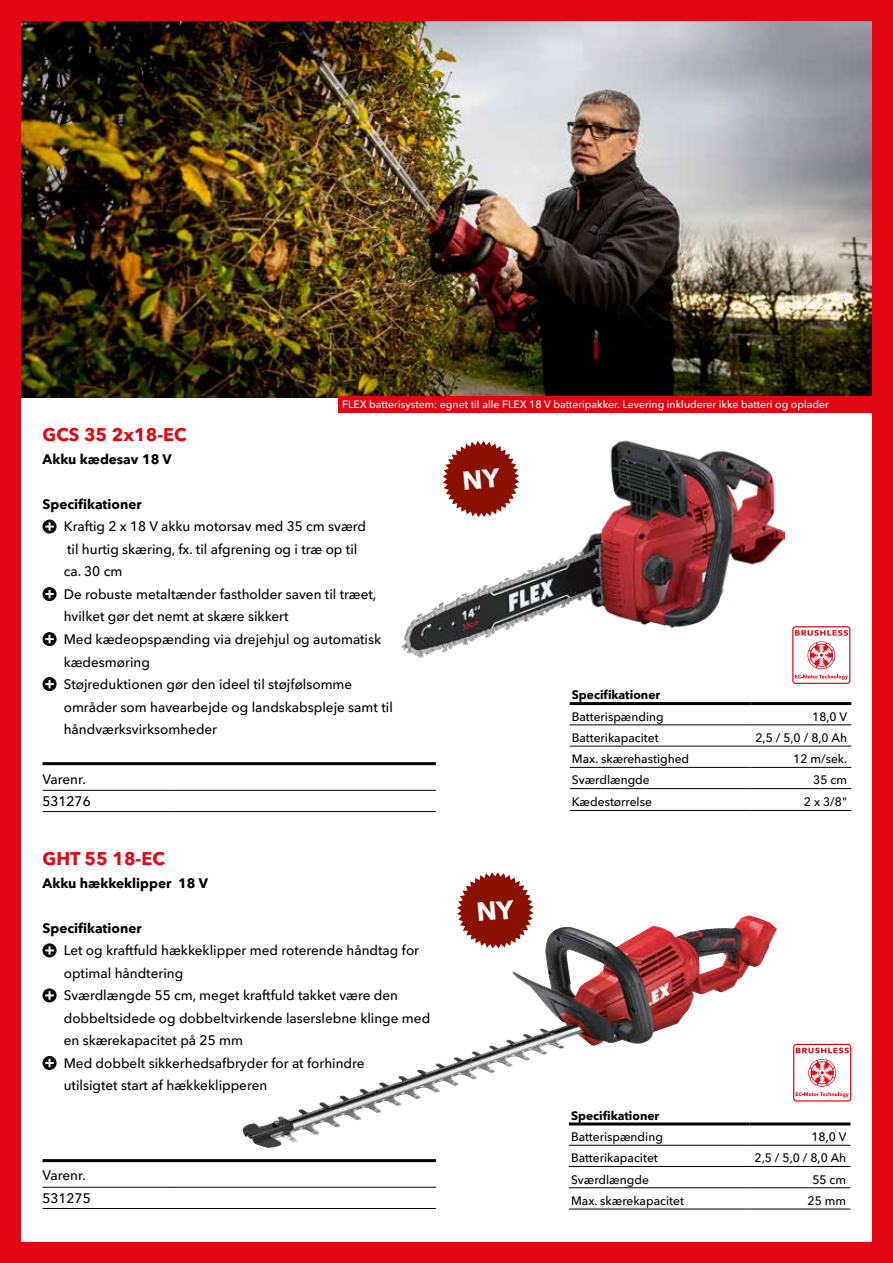
<style>
.page{position:relative;width:893px;height:1263px;background:#e30613}
.page>*{position:absolute;margin:0;border:0;box-sizing:border-box;transform-origin:0 0}
.t1{font:700 18px "Avenir Next W1 G";color:#e30613}
.t2{font:500 13.5px/22.5px "Avenir Next W1 G";color:#000}
.t3{font:700 13.5px "Avenir Next W1 G";color:#000}
.t4{font:500 12px "Avenir Next W1 G";color:#000}
.t5{font:700 12px "Avenir Next W1 G";color:#000}
.t6{font:500 10.5px "Avenir Next W1 G";color:#fff}
</style>
<div class="page">
<div style="left:21px;top:21px;width:851px;height:1221px;background:#fff"></div>
<hr style="left:43px;top:762px;width:393px;height:3px;background:#000">
<hr style="left:43px;top:790px;width:127px;height:1px;background:#000">
<hr style="left:170px;top:790px;width:266px;height:1px;background:#000">
<hr style="left:43px;top:811px;width:127px;height:1px;background:#000">
<hr style="left:170px;top:811px;width:266px;height:1px;background:#000">
<svg style="left:43px;top:520px;width:14px;height:14px"></svg>
<svg style="left:43px;top:587px;width:14px;height:14px"></svg>
<svg style="left:43px;top:632px;width:14px;height:14px"></svg>
<svg style="left:43px;top:677px;width:14px;height:14px"></svg>
<hr style="left:43px;top:1159px;width:393px;height:3px;background:#000">
<hr style="left:43px;top:1187px;width:127px;height:1px;background:#000">
<hr style="left:170px;top:1187px;width:266px;height:1px;background:#000">
<hr style="left:43px;top:1208px;width:127px;height:1px;background:#000">
<hr style="left:170px;top:1208px;width:266px;height:1px;background:#000">
<svg style="left:43px;top:943px;width:14px;height:14px"></svg>
<svg style="left:43px;top:988px;width:14px;height:14px"></svg>
<svg style="left:43px;top:1056px;width:14px;height:14px"></svg>
<svg style="left:792px;top:626px;width:58px;height:58px"></svg>
<svg style="left:793px;top:1044px;width:58px;height:57px"></svg>
<img style="left:21px;top:21px;width:851px;height:376px">
<img style="left:402px;top:440px;width:382px;height:218px">
<img style="left:417px;top:915px;width:332px;height:157px">
<div style="left:338px;top:396px;width:534px;height:16px;background:#e30613"></div>
<hr style="left:569px;top:1122px;width:180px;height:3px;background:#000">
<hr style="left:749px;top:1122px;width:101px;height:3px;background:#000">
<hr style="left:569px;top:1145px;width:180px;height:1px;background:#000">
<hr style="left:749px;top:1145px;width:101px;height:1px;background:#000">
<hr style="left:569px;top:1166px;width:180px;height:1px;background:#000">
<hr style="left:749px;top:1166px;width:101px;height:1px;background:#000">
<hr style="left:569px;top:1187px;width:180px;height:1px;background:#000">
<hr style="left:749px;top:1187px;width:101px;height:1px;background:#000">
<hr style="left:569px;top:1209px;width:180px;height:1px;background:#000">
<hr style="left:749px;top:1209px;width:101px;height:1px;background:#000">
<hr style="left:570px;top:810px;width:180px;height:1px;background:#000">
<hr style="left:750px;top:810px;width:101px;height:1px;background:#000">
<hr style="left:570px;top:702px;width:180px;height:3px;background:#000">
<hr style="left:750px;top:702px;width:101px;height:3px;background:#000">
<hr style="left:570px;top:724px;width:180px;height:1px;background:#000">
<hr style="left:750px;top:724px;width:101px;height:1px;background:#000">
<hr style="left:570px;top:746px;width:180px;height:1px;background:#000">
<hr style="left:750px;top:746px;width:101px;height:1px;background:#000">
<hr style="left:570px;top:767px;width:180px;height:1px;background:#000">
<hr style="left:750px;top:767px;width:101px;height:1px;background:#000">
<hr style="left:570px;top:788px;width:180px;height:1px;background:#000">
<hr style="left:750px;top:788px;width:101px;height:1px;background:#000">
<svg style="left:443px;top:441px;width:76px;height:76px"></svg>
<svg style="left:457px;top:872px;width:76px;height:77px"></svg>
<p class="t6" style="left:342px;top:396px;width:488px">FLEX batterisystem: egnet til alle FLEX 18 V batteripakker. Levering inkluderer ikke batteri og oplader</p>
<h1 class="t1" style="left:43px;top:420px;width:146px">GCS 35 2x18-EC</h1>
<p class="t3" style="left:43px;top:448px;width:131px">Akku kædesav 18 V</p>
<p class="t3" style="left:43px;top:493px;width:101px">Specifikationer</p>
<p class="t2" style="left:64px;top:514px;width:331px">Kraftig 2 x 18 V akku motorsav med 35 cm sværd<br>til hurtig skæring, fx. til afgrening og i træ op til<br>ca. 30 cm<br>De robuste metaltænder fastholder saven til træet, hvilket gør det nemt at skære sikkert<br>Med kædeopspænding via drejehjul og automatisk kædesmøring<br>Støjreduktionen gør den ideel til støjfølsomme områder som havearbejde og landskabspleje samt til håndværksvirksomheder</p>
<p class="t2" style="left:43px;top:766px;width:50px">Varenr.<br>531276</p>
<h1 class="t1" style="left:43px;top:845px;width:124px">GHT 55 18-EC</h1>
<p class="t3" style="left:43px;top:872px;width:167px">Akku hækkeklipper 18 V</p>
<p class="t3" style="left:43px;top:917px;width:101px">Specifikationer</p>
<p class="t2" style="left:64px;top:938px;width:368px">Let og kraftfuld hækkeklipper med roterende håndtag for optimal håndtering<br>Sværdlængde 55 cm, meget kraftfuld takket være den dobbeltsidede og dobbeltvirkende laserslebne klinge med en skærekapacitet på 25 mm<br>Med dobbelt sikkerhedsafbryder for at forhindre<br>utilsigtet start af hækkeklipperen</p>
<p class="t2" style="left:43px;top:1163px;width:50px">Varenr.<br>531275</p>
<p class="t5" style="left:572px;top:685px;width:90px">Specifikationer</p>
<p class="t4" style="left:572px;top:707px;width:93px">Batterispænding</p>
<p class="t4" style="left:812px;top:707px;width:37px">18,0 V</p>
<p class="t4" style="left:572px;top:728px;width:88px">Batterikapacitet</p>
<p class="t4" style="left:755px;top:728px;width:93px">2,5 / 5,0 / 8,0 Ah</p>
<p class="t4" style="left:572px;top:749px;width:119px">Max. skærehastighed</p>
<p class="t4" style="left:793px;top:749px;width:56px">12 m/sek.</p>
<p class="t4" style="left:572px;top:771px;width:79px">Sværdlængde</p>
<p class="t4" style="left:813px;top:771px;width:35px">35 cm</p>
<p class="t4" style="left:572px;top:792px;width:82px">Kædestørrelse</p>
<p class="t4" style="left:804px;top:792px;width:45px">2 x 3/8"</p>
<p class="t5" style="left:571px;top:1106px;width:90px">Specifikationer</p>
<p class="t4" style="left:571px;top:1127px;width:93px">Batterispænding</p>
<p class="t4" style="left:811px;top:1127px;width:37px">18,0 V</p>
<p class="t4" style="left:571px;top:1148px;width:88px">Batterikapacitet</p>
<p class="t4" style="left:755px;top:1148px;width:93px">2,5 / 5,0 / 8,0 Ah</p>
<p class="t4" style="left:571px;top:1170px;width:79px">Sværdlængde</p>
<p class="t4" style="left:812px;top:1170px;width:35px">55 cm</p>
<p class="t4" style="left:571px;top:1191px;width:115px">Max. skærekapacitet</p>
<p class="t4" style="left:808px;top:1191px;width:40px">25 mm</p>
</div>
